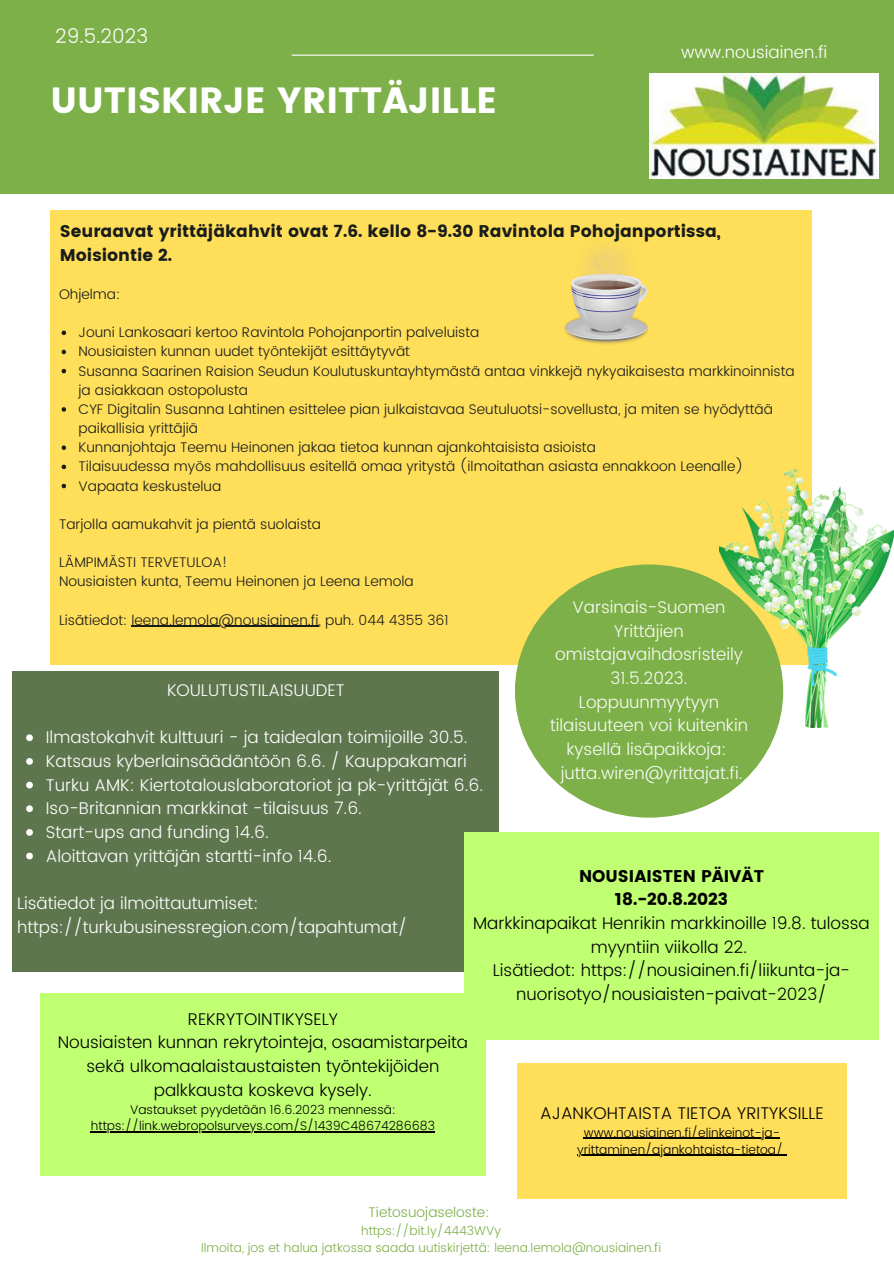
<style>
.page{position:relative;width:894px;height:1264px;background:#fff}
.page>*{position:absolute;margin:0;border:0;box-sizing:border-box;transform-origin:0 0}
.t1{font:36.45px "Poppins";color:#fff}
.t2{font:300 19.95px "Poppins";color:#fff}
.t3{font:300 16.95px/23.7px "Poppins";color:#fff}
.t4{font:300 16.95px/23.7px "Poppins";color:#000;text-align:center}
.t5{font:300 16.95px/23.7px "Poppins";color:#fafbf8;text-align:center}
.t6{font:16.95px "Poppins";color:#181c1b}
.t7{font:16.95px "Poppins";color:#000}
.t8{font:300 13.95px/19.2px "Poppins";color:#181c1b}
.t9{font:300 13.95px "Poppins";color:#7db048}
.t10{font:300 12.45px/17px "Poppins";color:#000;text-align:center}
.t11{font:300 12.45px "Poppins";color:#7db048}
</style>
<div class="page">
<div style="left:0;top:0;width:893px;height:193px;background:#7db048"></div>
<hr style="left:292px;top:55px;width:301px;height:1px;background:#fff">
<img style="left:649px;top:73px;width:229px;height:105px">
<div style="left:50px;top:210px;width:761px;height:454px;background:#ffde59"></div>
<svg style="left:62px;top:330px;width:4px;height:5px"></svg>
<svg style="left:62px;top:350px;width:4px;height:4px"></svg>
<svg style="left:62px;top:369px;width:4px;height:4px"></svg>
<svg style="left:62px;top:407px;width:4px;height:4px"></svg>
<svg style="left:62px;top:445px;width:4px;height:5px"></svg>
<svg style="left:62px;top:464px;width:4px;height:5px"></svg>
<svg style="left:62px;top:484px;width:4px;height:4px"></svg>
<hr style="left:131px;top:625px;width:187px;height:2px;background:#181c1b">
<div style="left:40px;top:993px;width:445px;height:182px;background:#c1ff72"></div>
<hr style="left:91px;top:1131px;width:344px;height:1px;background:#000">
<div style="left:514px;top:564px;width:269px;height:253px;background:#7db048;border-radius:50%"></div>
<div style="left:13px;top:671px;width:486px;height:300px;background:#5e764e"></div>
<svg style="left:26px;top:734px;width:7px;height:7px"></svg>
<svg style="left:26px;top:758px;width:7px;height:6px"></svg>
<svg style="left:26px;top:781px;width:7px;height:7px"></svg>
<svg style="left:26px;top:805px;width:7px;height:7px"></svg>
<svg style="left:26px;top:829px;width:7px;height:6px"></svg>
<svg style="left:26px;top:852px;width:7px;height:7px"></svg>
<div style="left:517px;top:1063px;width:329px;height:135px;background:#ffde59"></div>
<hr style="left:583px;top:1137px;width:196px;height:1px;background:#000">
<hr style="left:577px;top:1154px;width:206px;height:1px;background:#000">
<div style="left:464px;top:832px;width:414px;height:207px;background:#c1ff72"></div>
<img style="left:719px;top:469px;width:174px;height:258px">
<img style="left:565px;top:248px;width:83px;height:96px">
<p class="t2" style="left:55px;top:25px;width:94px">29.5.2023</p>
<p class="t1" style="left:51px;top:79px;width:448px">UUTISKIRJE YRITTÄJILLE</p>
<p class="t3" style="left:680px;top:41px;width:148px">www.nousiainen.fi</p>
<p class="t6" style="left:60px;top:221px;width:662px">Seuraavat yrittäjäkahvit ovat 7.6. kello 8-9.30 Ravintola Pohojanportissa,</p>
<p class="t6" style="left:60px;top:245px;width:114px">Moisiontie 2.</p>
<p class="t8" style="left:59px;top:284px;width:63px">Ohjelma:</p>
<p class="t8" style="left:78px;top:323px;width:402px">Jouni Lankosaari kertoo Ravintola Pohojanportin palveluista</p>
<p class="t8" style="left:78px;top:342px;width:333px">Nousiaisten kunnan uudet työntekijät esittäytyvät</p>
<p class="t8" style="left:78px;top:361px;width:717px">Susanna Saarinen Raision Seudun Koulutuskuntayhtymästä antaa vinkkejä nykyaikaisesta markkinoinnista ja asiakkaan ostopolusta</p>
<p class="t8" style="left:78px;top:399px;width:695px">CYF Digitalin Susanna Lahtinen esittelee pian julkaistavaa Seutuluotsi-sovellusta, ja miten se hyödyttää paikallisia yrittäjiä</p>
<p class="t8" style="left:78px;top:438px;width:518px">Kunnanjohtaja Teemu Heinonen jakaa tietoa kunnan ajankohtaisista asioista</p>
<p class="t8" style="left:78px;top:457px;width:666px">Tilaisuudessa myös mahdollisuus esitellä omaa yritystä (ilmoitathan asiasta ennakkoon Leenalle)</p>
<p class="t8" style="left:78px;top:476px;width:144px">Vapaata keskustelua</p>
<p class="t8" style="left:59px;top:514px;width:263px">Tarjolla aamukahvit ja pientä suolaista</p>
<p class="t8" style="left:59px;top:552px;width:170px">LÄMPIMÄSTI TERVETULOA!</p>
<p class="t8" style="left:59px;top:572px;width:356px">Nousiaisten kunta, Teemu Heinonen ja Leena Lemola</p>
<p class="t8" style="left:59px;top:610px;width:391px">Lisätiedot: leena.lemola@nousiainen.fi, puh. 044 4355 361</p>
<p class="t5" style="left:550px;top:595px;width:199px">Varsinais-Suomen<br>Yrittäjien omistajavaihdosristeily<br>31.5.2023.<br>Loppuunmyytyyn tilaisuuteen voi kuitenkin kysellä lisäpaikkoja: jutta.wiren@yrittajat.fi.</p>
<p class="t3" style="left:167px;top:678px;width:179px">KOULUTUSTILAISUUDET</p>
<p class="t3" style="left:46px;top:725px;width:423px">Ilmastokahvit kulttuuri - ja taidealan toimijoille 30.5.</p>
<p class="t3" style="left:46px;top:749px;width:422px">Katsaus kyberlainsäädäntöön 6.6. / Kauppakamari</p>
<p class="t3" style="left:46px;top:773px;width:438px">Turku AMK: Kiertotalouslaboratoriot ja pk-yrittäjät 6.6.</p>
<p class="t3" style="left:46px;top:796px;width:317px">Iso-Britannian markkinat -tilaisuus 7.6.</p>
<p class="t3" style="left:46px;top:820px;width:224px">Start-ups and funding 14.6.</p>
<p class="t3" style="left:46px;top:844px;width:287px">Aloittavan yrittäjän startti-info 14.6.</p>
<p class="t7" style="left:579px;top:865px;width:186px">NOUSIAISTEN PÄIVÄT</p>
<p class="t7" style="left:614px;top:889px;width:115px">18.-20.8.2023</p>
<p class="t4" style="left:473px;top:911px;width:398px">Markkinapaikat Henrikin markkinoille 19.8. tulossa myyntiin viikolla 22.</p>
<p class="t4" style="left:492px;top:958px;width:359px">Lisätiedot: https://nousiainen.fi/liikunta-ja&shy;nuorisotyo/nousiaisten-paivat-2023/</p>
<p class="t3" style="left:17px;top:891px;width:391px">Lisätiedot ja ilmoittautumiset: https://turkubusinessregion.com/tapahtumat/</p>
<p class="t4" style="left:188px;top:1006px;width:152px">REKRYTOINTIKYSELY</p>
<p class="t4" style="left:58px;top:1030px;width:411px">Nousiaisten kunnan rekrytointeja, osaamistarpeita sekä ulkomaalaistaustaisten työntekijöiden palkkausta koskeva kysely.</p>
<p class="t10" style="left:91px;top:1100px;width:345px">Vastaukset pyydetään 16.6.2023 mennessä: https://link.webropolsurveys.com/S/1439C48674286683</p>
<p class="t4" style="left:540px;top:1100px;width:285px">AJANKOHTAISTA TIETOA YRITYKSILLE</p>
<p class="t10" style="left:577px;top:1123px;width:207px">www.nousiainen.fi/elinkeinot-ja&shy;yrittaminen/ajankohtaista-tietoa/</p>
<p class="t9" style="left:368px;top:1203px;width:122px">Tietosuojaseloste:</p>
<p class="t11" style="left:361px;top:1223px;width:141px">https://bit.ly/4443WVy</p>
<p class="t11" style="left:201px;top:1240px;width:461px">Ilmoita, jos et halua jatkossa saada uutiskirjettä: leena.lemola@nousiainen.fi</p>
</div>
